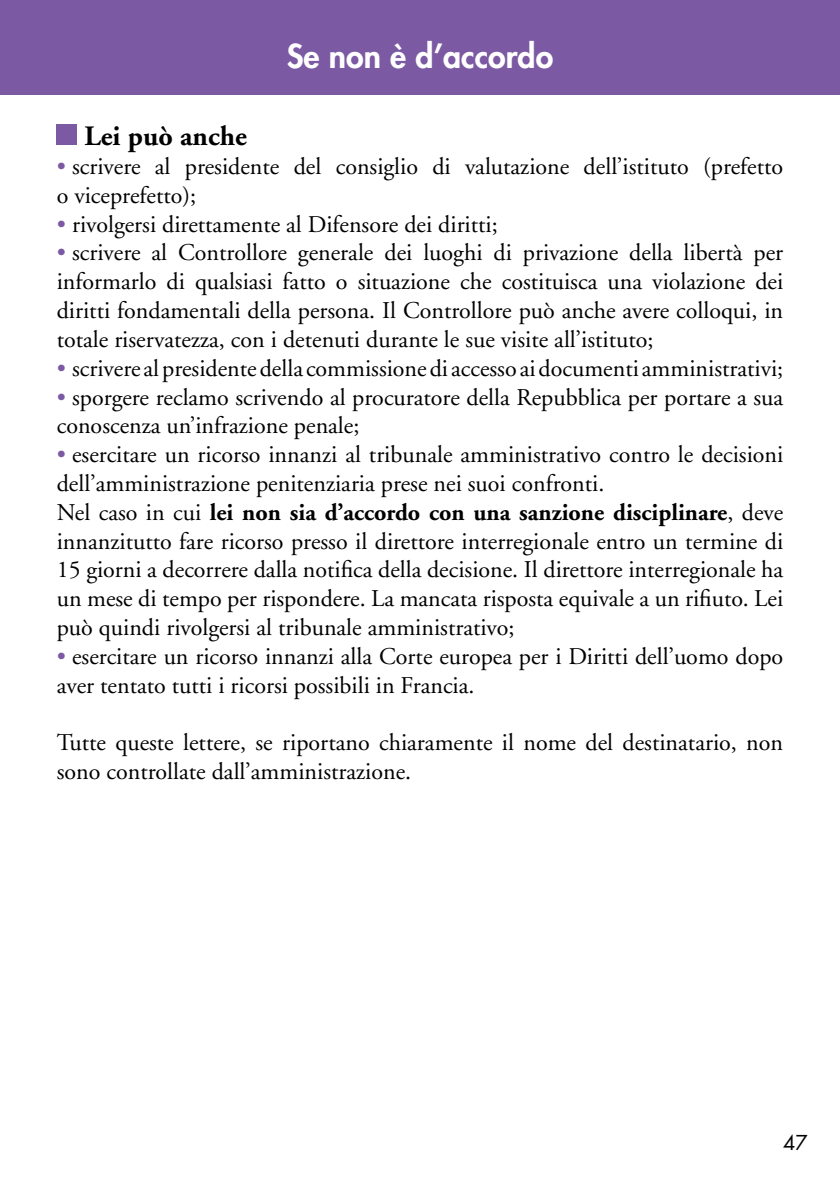
<style>
.page{position:relative;width:840px;height:1191px;background:#fff}
.page>*{position:absolute;margin:0;border:0;box-sizing:border-box;transform-origin:0 0}
.t1{font:800 32px "Futura";color:#fff}
.t2{font:700 28px "Adobe Garamond";color:#000}
.t3{font:24px/28.8px "Adobe Garamond";color:#000}
.t4{font:20px "Futura";color:#000}
.s1{color:#7b59a3}
.s2{font-weight:700}
</style>
<div class="page">
<div style="left:0;top:0;width:839px;height:94px;background:#7b59a3"></div>
<div style="left:57px;top:124px;width:20px;height:20px;background:#7b59a3"></div>
<h1 class="t1" style="left:286px;top:35px;width:268px">Se non è d’accordo</h1>
<p class="t2" style="left:84px;top:121px;width:164px">Lei può anche</p>
<p class="t3" style="left:57px;top:153px;width:727px"><span class="s1">•</span> scrivere al presidente del consiglio di valutazione dell’istituto (prefetto o viceprefetto);</p>
<p class="t3" style="left:57px;top:210px;width:442px"><span class="s1">•</span> rivolgersi direttamente al Difensore dei diritti;</p>
<p class="t3" style="left:57px;top:239px;width:727px;text-align:justify"><span class="s1">•</span> scrivere al Controllore generale dei luoghi di privazione della libertà per informarlo di qualsiasi fatto o situazione che costituisca una violazione dei diritti fondamentali della persona. Il Controllore può anche avere colloqui, in totale riservatezza, con i detenuti durante le sue visite all’istituto;</p>
<p class="t3" style="left:57px;top:354px;width:727px"><span class="s1">•</span> scrivere al presidente della commissione di accesso ai documenti amministrativi;</p>
<p class="t3" style="left:57px;top:383px;width:727px"><span class="s1">•</span> sporgere reclamo scrivendo al procuratore della Repubblica per portare a sua conoscenza un’infrazione penale;</p>
<p class="t3" style="left:57px;top:441px;width:727px"><span class="s1">•</span> esercitare un ricorso innanzi al tribunale amministrativo contro le decisioni dell’amministrazione penitenziaria prese nei suoi confronti.<br>Nel caso in cui <span class="s2">lei non sia d’accordo con una sanzione disciplinare</span>, deve innanzitutto fare ricorso presso il direttore interregionale entro un termine di 15 giorni a decorrere dalla notifica della decisione. Il direttore interregionale ha un mese di tempo per rispondere. La mancata risposta equivale a un rifiuto. Lei può quindi rivolgersi al tribunale amministrativo;</p>
<p class="t3" style="left:57px;top:642px;width:727px"><span class="s1">•</span> esercitare un ricorso innanzi alla Corte europea per i Diritti dell’uomo dopo aver tentato tutti i ricorsi possibili in Francia.</p>
<p class="t3" style="left:57px;top:729px;width:727px">Tutte queste lettere, se riportano chiaramente il nome del destinatario, non sono controllate dall’amministrazione.</p>
<p class="t4" style="left:782px;top:1129px;width:26px">47</p>
</div>
